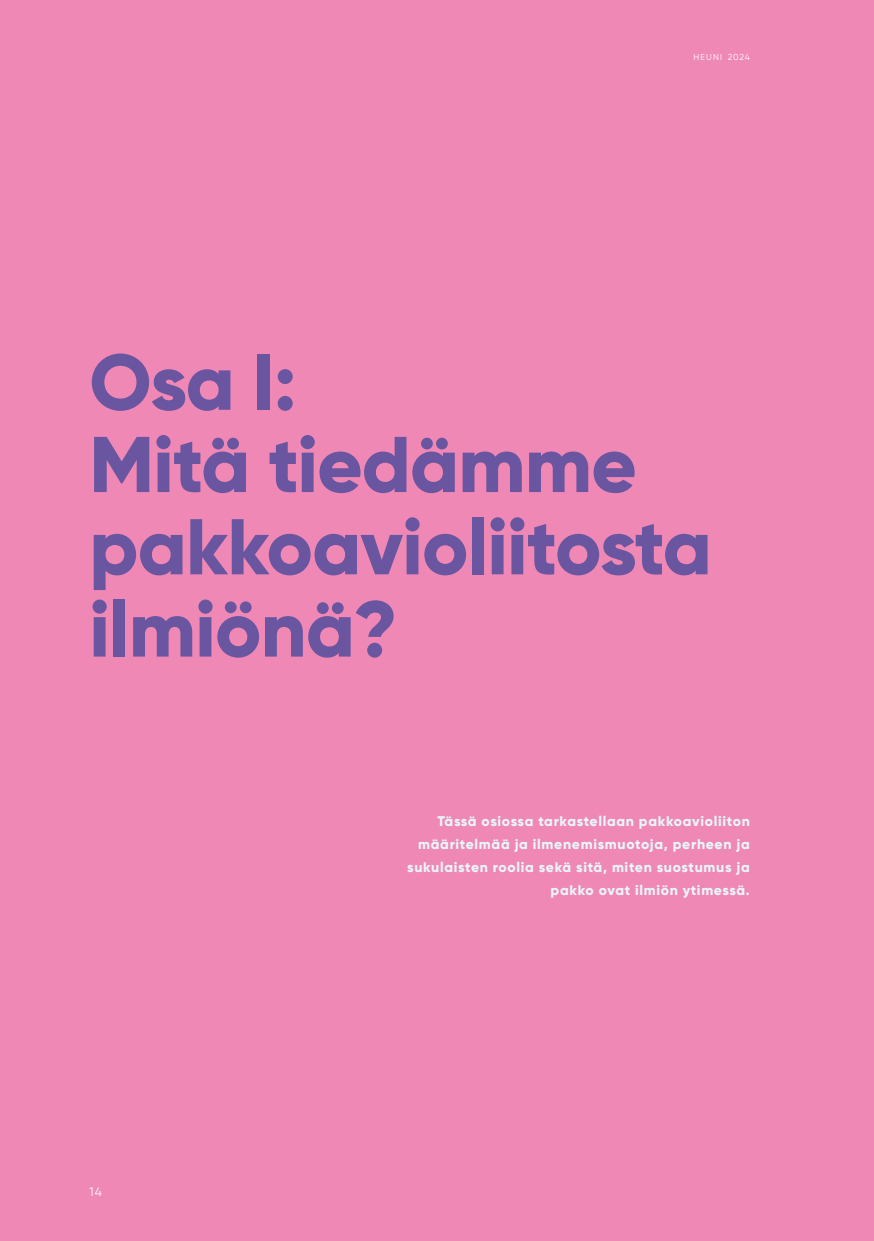
<style>
.page{position:relative;width:874px;height:1241px;background:#fff}
.page>*{position:absolute;margin:0;border:0;box-sizing:border-box;transform-origin:0 0}
.t1{font:800 78.75px/82.2px "Gilroy";letter-spacing:-.01em;color:#6955a0}
.t2{font:800 14px/23.1px "Gilroy";letter-spacing:.05em;color:#e8f5f9;text-align:right}
.t3{font:12.25px "Gilroy";color:#fff}
.t4{font:8.58px "Gilroy";letter-spacing:.145em;color:#fff}
.s1{font-size:8.75px}
</style>
<div class="page">
<div style="left:0;top:0;width:873px;height:1240px;background:#f088b6"></div>
<p class="t4" style="left:693px;top:51px;width:58px">HEUNI <span class="s1">2024</span></p>
<h1 class="t1" style="left:89px;top:340px;width:623px">Osa I:<br>Mitä tiedämme pakkoavioliitosta ilmiönä?</h1>
<p class="t3" style="left:89px;top:1184px;width:14px">14</p>
<p class="t2" style="left:407px;top:809px;width:344px">Tässä osiossa tarkastellaan pakkoavioliiton määritelmää ja ilmenemismuotoja, perheen ja sukulaisten roolia sekä sitä, miten suostumus ja pakko ovat ilmiön ytimessä.</p>
</div>
